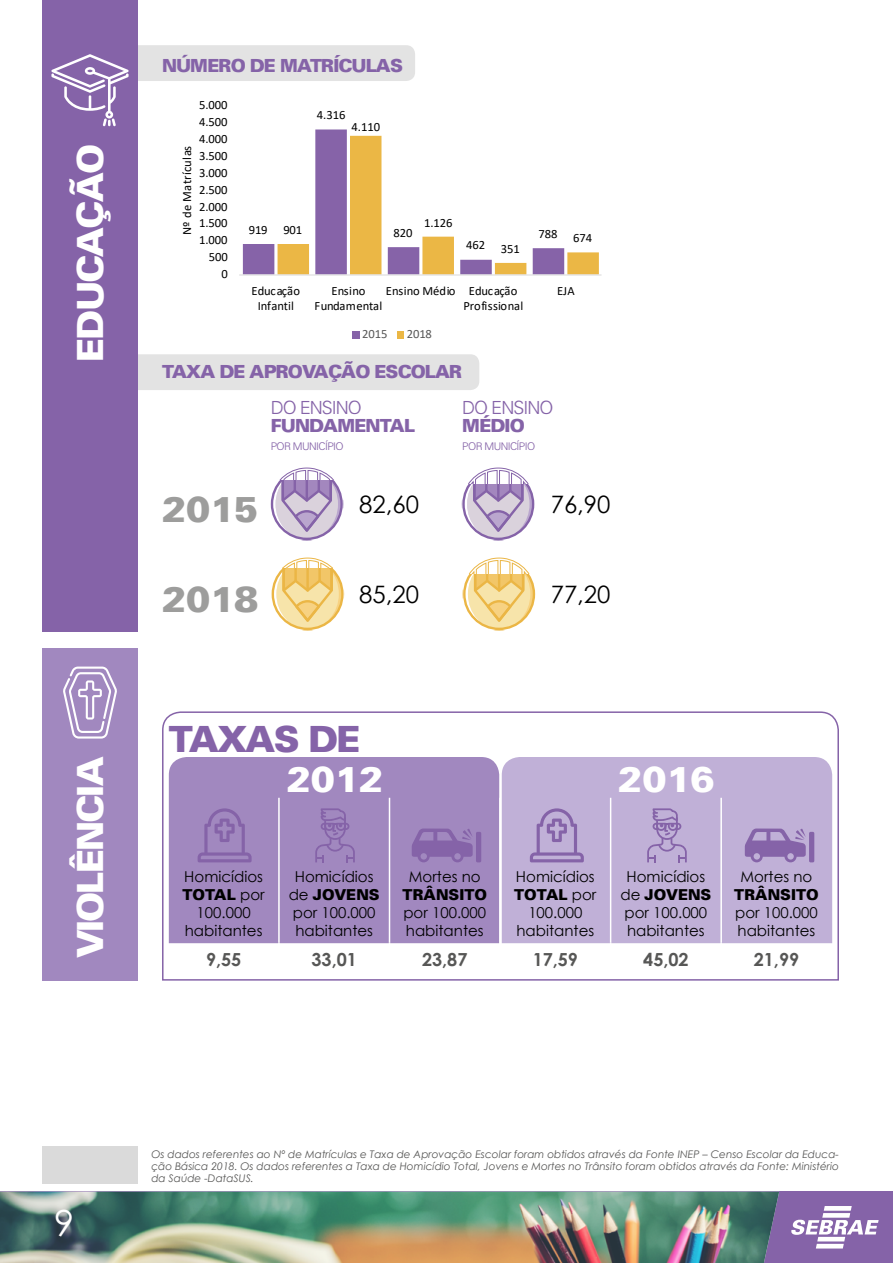
<style>
.page{position:relative;width:893px;height:1263px;background:#fff}
.page>*{position:absolute;margin:0;border:0;box-sizing:border-box;transform-origin:0 0}
.t1{font:900 36px "Univers";letter-spacing:-.05em;color:#fff}
.t2{font:900 36px "Univers";color:#9d9d9c}
.t3{font:900 36px "Univers";letter-spacing:-.05em;color:#8563a8}
.t4{font:36px "Century Gothic";color:#fff}
.t5{font:24px "Century Gothic";color:#000}
.t6{font:900 18px "Univers";letter-spacing:-.05em;color:#8563a8}
.t7{font:700 18px "Century Gothic";color:#575756}
.t8{font:300 18px "Univers";letter-spacing:-.05em;color:#8563a8}
.t9{font:15px/18px "Century Gothic";color:#000}
.t10{font:900 15px "Univers";color:#000}
.t11{font:12.6px/15.5px "Calibri";letter-spacing:-.005em;color:#000;text-align:center}
.t12{font:12.6px "Calibri";letter-spacing:.015em;color:#000}
.t13{font:12.6px "Calibri";letter-spacing:-.005em;color:#585858}
.t14{font:italic 10.5px/12px "Century Gothic";color:#575756;text-align:justify}
.t15{font:300 10.5px "Univers";letter-spacing:-.05em;color:#8563a8}
.s1{font-family:"Century Gothic";font-weight:400}
</style>
<div class="page">
<svg style="left:162px;top:711px;width:677px;height:270px"></svg>
<div style="left:138px;top:354px;width:341px;height:36px;background:#e3e3e3"></div>
<div style="left:43px;top:0;width:95px;height:631px;background:#8563a8"></div>
<div style="left:43px;top:648px;width:95px;height:333px;background:#a188bf"></div>
<svg style="left:63px;top:666px;width:54px;height:72px"></svg>
<div style="left:169px;top:757px;width:330px;height:186px;background:#a188bf"></div>
<div style="left:502px;top:757px;width:330px;height:186px;background:#c0b0d7"></div>
<svg style="left:315px;top:808px;width:40px;height:54px;background:#997eb8"></svg>
<svg style="left:647px;top:808px;width:40px;height:54px;background:#b09bca"></svg>
<svg style="left:412px;top:828px;width:69px;height:34px;background:#9071b1"></svg>
<svg style="left:745px;top:828px;width:69px;height:34px;background:#9c82ba"></svg>
<svg style="left:198px;top:808px;width:54px;height:54px;background:#987cb7"></svg>
<svg style="left:530px;top:808px;width:54px;height:54px;background:#ad98c8"></svg>
<div style="left:0;top:1192px;width:893px;height:71px;background:#8563a8"></div>
<svg style="left:791px;top:1206px;width:88px;height:42px"></svg>
<img style="left:0;top:1192px;width:779px;height:71px">
<svg style="left:51px;top:45px;width:364px;height:81px"></svg>
<svg style="left:271px;top:468px;width:72px;height:72px"></svg>
<svg style="left:462px;top:468px;width:72px;height:72px"></svg>
<svg style="left:271px;top:558px;width:73px;height:72px"></svg>
<svg style="left:463px;top:558px;width:72px;height:72px"></svg>
<hr style="left:278px;top:798px;width:2px;height:145px;background:#fff">
<hr style="left:389px;top:798px;width:1px;height:145px;background:#fff">
<hr style="left:499px;top:798px;width:2px;height:145px;background:#fff">
<hr style="left:610px;top:798px;width:1px;height:145px;background:#fff">
<hr style="left:720px;top:798px;width:2px;height:145px;background:#fff">
<hr style="left:278px;top:943px;width:2px;height:33px;background:#fff">
<hr style="left:389px;top:943px;width:1px;height:33px;background:#fff">
<hr style="left:499px;top:943px;width:2px;height:33px;background:#fff">
<hr style="left:610px;top:943px;width:1px;height:33px;background:#fff">
<hr style="left:720px;top:943px;width:2px;height:33px;background:#fff">
<div style="left:43px;top:1146px;width:95px;height:38px;background:#dadada"></div>
<svg style="left:243px;top:129px;width:139px;height:145px"></svg>
<svg style="left:278px;top:136px;width:321px;height:138px"></svg>
<hr style="left:239px;top:274px;width:362px;height:1px;background:#dadada">
<div style="left:352px;top:331px;width:7px;height:8px;background:#8663a8"></div>
<div style="left:397px;top:331px;width:7px;height:8px;background:#ebb745"></div>
<h1 class="t1" style="left:67px;top:362px;width:219px;rotate:-90deg">EDUCAÇÃO</h1>
<h1 class="t1" style="left:67px;top:958px;width:203px;rotate:-90deg">VIOLÊNCIA</h1>
<h3 class="t6" style="left:162px;top:54px;width:243px">NÚMERO DE MATRÍCULAS</h3>
<p class="t12" style="left:178px;top:235px;width:90px;rotate:-90deg">Nº de Matrículas</p>
<p class="t11" style="left:199px;top:97px;width:30px">5.000</p>
<p class="t11" style="left:199px;top:114px;width:30px">4.500</p>
<p class="t11" style="left:199px;top:131px;width:30px">4.000</p>
<p class="t11" style="left:199px;top:148px;width:30px">3.500</p>
<p class="t11" style="left:199px;top:165px;width:30px">3.000</p>
<p class="t11" style="left:199px;top:181px;width:30px">2.500</p>
<p class="t11" style="left:199px;top:198px;width:30px">2.000</p>
<p class="t11" style="left:199px;top:215px;width:30px">1.500</p>
<p class="t11" style="left:199px;top:232px;width:30px">1.000</p>
<p class="t11" style="left:209px;top:249px;width:20px">500</p>
<p class="t11" style="left:222px;top:266px;width:8px">0</p>
<p class="t11" style="left:317px;top:107px;width:30px">4.316</p>
<p class="t11" style="left:249px;top:222px;width:20px">919</p>
<p class="t11" style="left:283px;top:222px;width:20px">901</p>
<p class="t11" style="left:352px;top:119px;width:30px">4.110</p>
<p class="t11" style="left:394px;top:225px;width:20px">820</p>
<p class="t11" style="left:424px;top:215px;width:30px">1.126</p>
<p class="t11" style="left:466px;top:237px;width:20px">462</p>
<p class="t11" style="left:501px;top:241px;width:20px">351</p>
<p class="t11" style="left:539px;top:226px;width:20px">788</p>
<p class="t11" style="left:573px;top:230px;width:20px">674</p>
<p class="t11" style="left:251px;top:282px;width:50px">Educação<br>Infantil</p>
<p class="t11" style="left:314px;top:282px;width:69px">Ensino<br>Fundamental</p>
<p class="t11" style="left:464px;top:282px;width:61px;text-align:left;text-indent:-78px">Ensino Médio Educação<br>Profissional</p>
<p class="t11" style="left:557px;top:282px;width:19px">EJA</p>
<p class="t13" style="left:362px;top:325px;width:27px">2015</p>
<p class="t13" style="left:407px;top:325px;width:27px">2018</p>
<h3 class="t6" style="left:162px;top:360px;width:302px">TAXA DE APROVAÇÃO ESCOLAR</h3>
<h3 class="t8" style="left:271px;top:397px;width:93px">DO ENSINO</h3>
<h3 class="t8" style="left:462px;top:397px;width:93px">DO ENSINO</h3>
<p class="t15" style="left:271px;top:440px;width:75px">POR MUNICÍPIO</p>
<p class="t15" style="left:462px;top:440px;width:75px">POR MUNICÍPIO</p>
<h3 class="t6" style="left:271px;top:414px;width:146px">FUNDAMENTAL</h3>
<h3 class="t6" style="left:462px;top:414px;width:64px">MÉDIO</h3>
<h1 class="t2" style="left:162px;top:485px;width:98px">2015</h1>
<h2 class="t5" style="left:359px;top:488px;width:61px">82,60</h2>
<h2 class="t5" style="left:551px;top:488px;width:61px">76,90</h2>
<h1 class="t2" style="left:162px;top:575px;width:98px">2018</h1>
<h2 class="t5" style="left:359px;top:578px;width:61px">85,20</h2>
<h2 class="t5" style="left:551px;top:578px;width:61px">77,20</h2>
<h1 class="t3" style="left:169px;top:715px;width:193px">TAXAS DE</h1>
<h1 class="t1" style="left:287px;top:755px;width:98px">2012</h1>
<h1 class="t1" style="left:618px;top:755px;width:98px">2016</h1>
<h3 class="t9" style="left:184px;top:867px;width:80px">Homicídios</h3>
<h3 class="t10" style="left:183px;top:885px;width:84px">TOTAL <span class="s1">por</span></h3>
<h3 class="t9" style="left:185px;top:903px;width:79px;text-align:center">100.000 habitantes</h3>
<h3 class="t9" style="left:295px;top:867px;width:80px">Homicídios</h3>
<h3 class="t10" style="left:289px;top:885px;width:93px"><span class="s1">de</span> JOVENS</h3>
<h3 class="t9" style="left:293px;top:903px;width:84px">por 100.000 habitantes</h3>
<h3 class="t9" style="left:409px;top:867px;width:73px">Mortes no</h3>
<h3 class="t10" style="left:403px;top:885px;width:86px">TRÂNSITO</h3>
<h3 class="t9" style="left:403px;top:903px;width:84px">por 100.000 habitantes</h3>
<h3 class="t9" style="left:516px;top:867px;width:80px">Homicídios</h3>
<h3 class="t10" style="left:514px;top:885px;width:84px">TOTAL <span class="s1">por</span></h3>
<h3 class="t9" style="left:516px;top:903px;width:79px;text-align:center">100.000 habitantes</h3>
<h3 class="t9" style="left:626px;top:867px;width:80px">Homicídios</h3>
<h3 class="t10" style="left:620px;top:885px;width:93px"><span class="s1">de</span> JOVENS</h3>
<h3 class="t9" style="left:624px;top:903px;width:84px">por 100.000 habitantes</h3>
<h3 class="t9" style="left:740px;top:867px;width:73px">Mortes no</h3>
<h3 class="t10" style="left:734px;top:885px;width:86px">TRÂNSITO</h3>
<h3 class="t9" style="left:735px;top:903px;width:84px">por 100.000 habitantes</h3>
<h3 class="t7" style="left:206px;top:946px;width:37px">9,55</h3>
<h3 class="t7" style="left:312px;top:946px;width:47px">33,01</h3>
<h3 class="t7" style="left:422px;top:946px;width:47px">23,87</h3>
<h3 class="t7" style="left:533px;top:946px;width:47px">17,59</h3>
<h3 class="t7" style="left:643px;top:946px;width:47px">45,02</h3>
<h3 class="t7" style="left:754px;top:946px;width:47px">21,99</h3>
<h1 class="t4" style="left:54px;top:1198px;width:21px">9</h1>
<p class="t14" style="left:151px;top:1148px;width:689px">Os dados referentes ao Nº de Matrículas e Taxa de Aprovação Escolar foram obtidos através da Fonte INEP – Censo Escolar da Educa&shy;ção Básica 2018. Os dados referentes a Taxa de Homicídio Total, Jovens e Mortes no Trânsito foram obtidos através da Fonte: Ministério da Saúde -DataSUS.</p>
</div>
